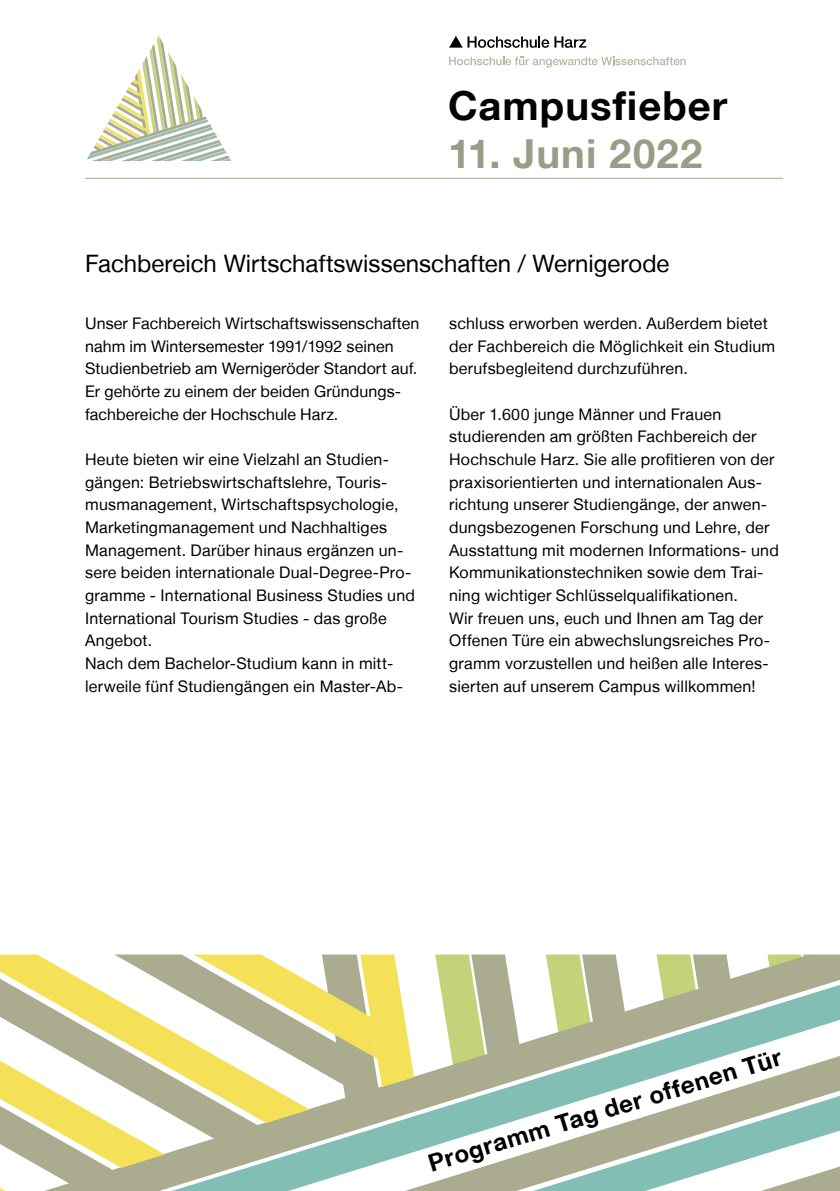
<style>
.page{position:relative;width:840px;height:1191px;background:#fff}
.page>*{position:absolute;margin:0;border:0;box-sizing:border-box;transform-origin:0 0}
.t1{font:700 40px "Helvetica Neue LT";letter-spacing:.025em;color:#020203}
.t2{font:700 40px "Helvetica Neue LT";letter-spacing:.03em;color:#9b9c86}
.t3{font:24px "Helvetica Neue LT";color:#000}
.t4{font:700 24px "Helvetica Neue LT";color:#000}
.t5{font:16px/22.6px "Helvetica Neue LT";letter-spacing:.015em;color:#000}
</style>
<div class="page">
<svg style="left:519px;top:967px;width:320px;height:89px"></svg>
<svg style="left:414px;top:1056px;width:425px;height:135px"></svg>
<svg style="left:532px;top:1095px;width:307px;height:96px"></svg>
<svg style="left:435px;top:954px;width:84px;height:141px"></svg>
<svg style="left:545px;top:954px;width:79px;height:105px;background:#bdc299"></svg>
<svg style="left:656px;top:954px;width:74px;height:74px;background:#b8bd96"></svg>
<svg style="left:767px;top:954px;width:72px;height:41px;background:#b2b699"></svg>
<svg style="left:0;top:954px;width:414px;height:237px"></svg>
<svg style="left:87px;top:36px;width:144px;height:125px"></svg>
<svg style="left:449px;top:36px;width:137px;height:12px"></svg>
<svg style="left:449px;top:56px;width:236px;height:12px"></svg>
<hr style="left:85px;top:178px;width:697px;height:1px;background:#a6a68e">
<h1 class="t1" style="left:448px;top:81px;width:280px">Campusfieber</h1>
<h1 class="t2" style="left:448px;top:129px;width:255px">11. Juni 2022</h1>
<h2 class="t3" style="left:85px;top:249px;width:585px">Fachbereich Wirtschaftswissenschaften / Wernigerode</h2>
<p class="t5" style="left:85px;top:312px;width:335px">Unser Fachbereich Wirtschaftswissenschaften nahm im Wintersemester 1991/1992 seinen Studienbetrieb am Wernigeröder Standort auf.<br>Er gehörte zu einem der beiden Gründungs&shy;fachbereiche der Hochschule Harz.</p>
<p class="t5" style="left:85px;top:448px;width:331px">Heute bieten wir eine Vielzahl an Studien&shy;gängen: Betriebswirtschaftslehre, Touris&shy;musmanagement, Wirtschaftspsychologie, Marketingmanagement und Nachhaltiges Management. Darüber hinaus ergänzen un&shy;sere beiden internationale Dual-Degree-Pro&shy;gramme - International Business Studies und International Tourism Studies - das große Angebot.<br>Nach dem Bachelor-Studium kann in mitt&shy;lerweile fünf Studiengängen ein Master-Ab-</p>
<p class="t5" style="left:449px;top:312px;width:327px">schluss erworben werden. Außerdem bietet der Fachbereich die Möglichkeit ein Studium berufsbegleitend durchzuführen.</p>
<p class="t5" style="left:449px;top:402px;width:331px">Über 1.600 junge Männer und Frauen studierenden am größten Fachbereich der Hochschule Harz. Sie alle profitieren von der praxisorientierten und internationalen Aus&shy;richtung unserer Studiengänge, der anwen&shy;dungsbezogenen Forschung und Lehre, der Ausstattung mit modernen Informations- und Kommunikationstechniken sowie dem Trai&shy;ning wichtiger Schlüsselqualifikationen.<br>Wir freuen uns, euch und Ihnen am Tag der Offenen Türe ein abwechslungsreiches Pro&shy;gramm vorzustellen und heißen alle Interes&shy;sierten auf unserem Campus willkommen!</p>
<h2 class="t4" style="left:424px;top:1149px;width:369px;rotate:-17deg">Programm Tag der offenen Tür</h2>
</div>
